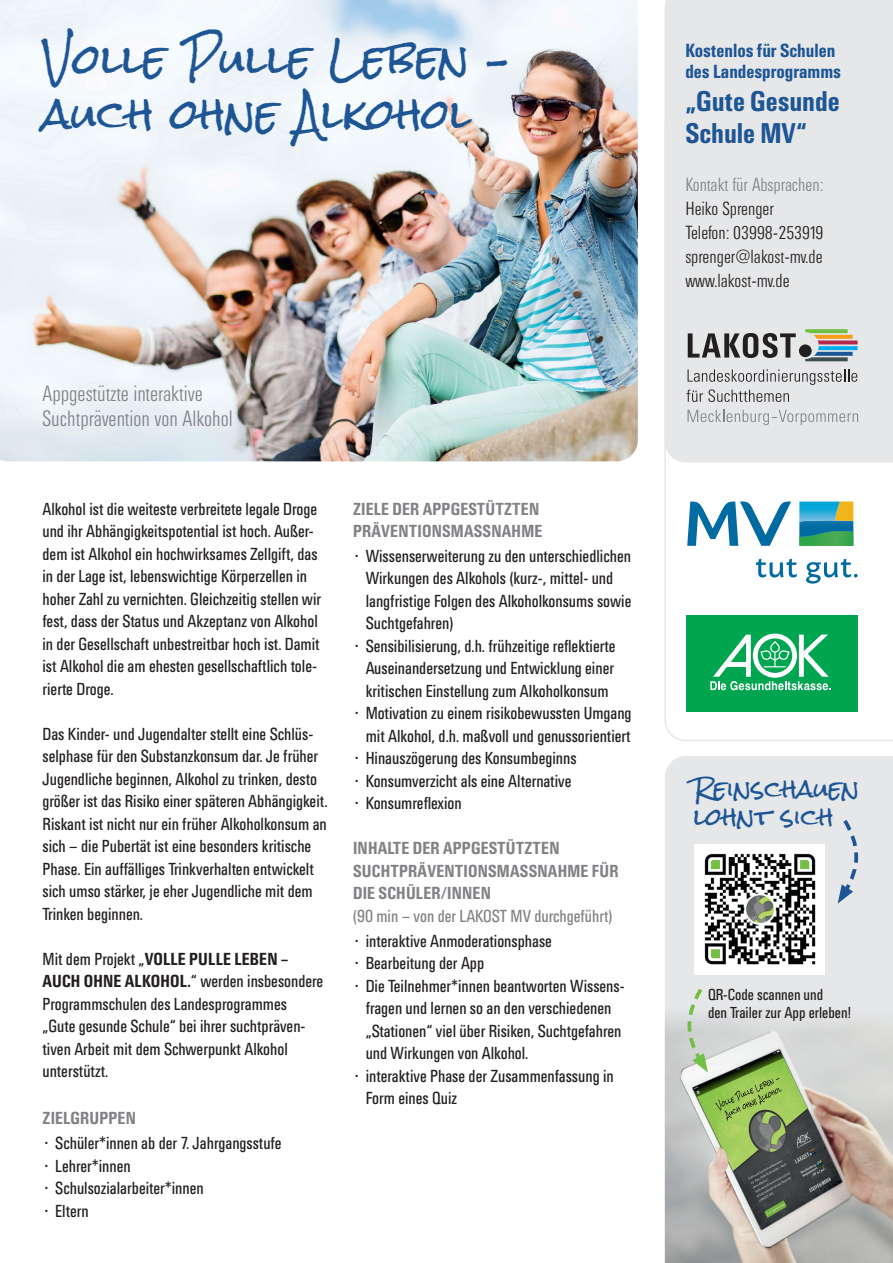
<style>
.page{position:relative;width:893px;height:1263px;background:#fff}
.page>*{position:absolute;margin:0;border:0;box-sizing:border-box;transform-origin:0 0}
.t1{font:40.5px/55.5px "Rock Salt";color:#1d5595}
.t2{font:27px/32.4px "Univers SB Med Con";color:#1d5595}
.t3{font:23.25px/27.9px "Rock Salt";color:#1d5595}
.t4{font:21px/25.2px "Univers SB Lig Con";color:#808285}
.t5{font:18px/24px "Univers SB Lig Con";color:#231f20}
.t6{font:18px/21.6px "Univers SB Med Con";color:#1d5595}
.t7{font:18px "Univers SB Lig Con";color:#808285}
.t8{font:condensed 16.5px/22.5px "Univers SB";color:#231f20}
.t9{font:16.5px/22.5px "Univers SB Med Con";letter-spacing:.015em;color:#808285}
.t10{font:condensed 16.5px "Univers SB";color:#808285}
.t11{font:16.5px "Univers SB Med Con";letter-spacing:.015em;color:#231f20}
.t12{font:condensed 15px/18px "Univers SB";color:#231f20}
.s1{font-family:"Univers SB";font-stretch:condensed}
.s2{font-family:"Univers SB Med Con";font-stretch:normal}
</style>
<div class="page">
<svg style="left:664px;top:462px;width:229px;height:279px"></svg>
<img style="left:0;top:0;width:638px;height:461px">
<div style="left:664px;top:0;width:229px;height:462px;background:#e6e7e9"></div>
<svg style="left:756px;top:559px;width:41px;height:18px"></svg>
<svg style="left:806px;top:559px;width:51px;height:25px"></svg>
<svg style="left:687px;top:501px;width:104px;height:45px"></svg>
<svg style="left:799px;top:501px;width:55px;height:36px;background:#469b9e"></svg>
<svg style="left:805px;top:329px;width:53px;height:32px;background:#9ea8a0"></svg>
<div style="left:799px;top:344px;width:13px;height:13px;background:#231f20;border-radius:50%"></div>
<svg style="left:688px;top:333px;width:108px;height:25px;background:#8a898a"></svg>
<svg style="left:686px;top:369px;width:171px;height:33px;background:#cacacc"></svg>
<svg style="left:687px;top:410px;width:171px;height:15px;background:#d2d3d5"></svg>
<div style="left:686px;top:615px;width:172px;height:97px;background:#00a54f"></div>
<svg style="left:710px;top:634px;width:121px;height:56px"></svg>
<div style="left:665px;top:756px;width:228px;height:250px;background:#e6e7e9"></div>
<img style="left:665px;top:1006px;width:228px;height:257px">
<svg style="left:684px;top:984px;width:24px;height:88px;background:#ccd8c8"></svg>
<div style="left:695px;top:844px;width:130px;height:130px;background:#fff"></div>
<img style="left:704px;top:853px;width:112px;height:112px">
<svg style="left:838px;top:816px;width:23px;height:88px;background:#c8d1dc"></svg>
<h1 class="t1" style="left:43px;top:33px;width:470px">Volle Pulle Leben – auch ohne Alkohol</h1>
<p class="t4" style="left:43px;top:381px;width:192px">Appgestützte interaktive<br>Suchtprävention von Alkohol</p>
<p class="t8" style="left:43px;top:497px;width:280px">Alkohol ist die weiteste verbreitete legale Droge und ihr Abhängigkeitspotential ist hoch. Außer&shy;dem ist Alkohol ein hochwirksames Zellgift, das in der Lage ist, lebenswichtige Körperzellen in hoher Zahl zu vernichten. Gleichzeitig stellen wir fest, dass der Status und Akzeptanz von Alkohol in der Gesellschaft unbestreitbar hoch ist. Damit ist Alkohol die am ehesten gesellschaftlich tole&shy;rierte Droge.</p>
<p class="t8" style="left:43px;top:722px;width:286px">Das Kinder- und Jugendalter stellt eine Schlüs&shy;selphase für den Substanzkonsum dar. Je früher Jugendliche beginnen, Alkohol zu trinken, desto größer ist das Risiko einer späteren Abhängigkeit.<br>Riskant ist nicht nur ein früher Alkoholkonsum an sich – die Pubertät ist eine besonders kritische Phase. Ein auffälliges Trinkverhalten entwickelt sich umso stärker, je eher Jugendliche mit dem Trinken beginnen.</p>
<p class="t11" style="left:43px;top:949px;width:248px"><span class="s1">Mit dem Projekt „</span>VOLLE PULLE LEBEN –</p>
<p class="t8" style="left:43px;top:970px;width:282px"><span class="s2">AUCH OHNE ALKOHOL.</span>“ werden insbesondere Programmschulen des Landesprogrammes „Gute gesunde Schule“ bei ihrer suchtpräven&shy;tiven Arbeit mit dem Schwerpunkt Alkohol unterstützt.</p>
<p class="t9" style="left:43px;top:1107px;width:95px">ZIELGRUPPEN</p>
<p class="t8" style="left:43px;top:1132px;width:240px">· Schüler*innen ab der 7. Jahrgangsstufe · Lehrer*innen<br>· Schulsozialarbeiter*innen<br>· Eltern</p>
<p class="t9" style="left:353px;top:497px;width:191px">ZIELE DER APPGESTÜTZTEN<br>PRÄVENTIONSMASSNAHME</p>
<p class="t8" style="left:353px;top:545px;width:280px">· Wissenserweiterung zu den unterschiedlichen</p>
<p class="t8" style="left:366px;top:567px;width:249px">Wirkungen des Alkohols (kurz-, mittel- und</p>
<p class="t8" style="left:366px;top:590px;width:267px">langfristige Folgen des Alkoholkonsums sowie</p>
<p class="t8" style="left:366px;top:612px;width:89px">Suchtgefahren)</p>
<p class="t8" style="left:353px;top:635px;width:264px">· Sensibilisierung, d.h. frühzeitige reflektierte</p>
<p class="t8" style="left:366px;top:657px;width:250px">Auseinandersetzung und Entwicklung einer</p>
<p class="t8" style="left:366px;top:680px;width:244px">kritischen Einstellung zum Alkoholkonsum</p>
<p class="t8" style="left:353px;top:702px;width:280px">· Motivation zu einem risikobewussten Umgang</p>
<p class="t8" style="left:366px;top:725px;width:267px">mit Alkohol, d.h. maßvoll und genussorientiert</p>
<p class="t8" style="left:353px;top:747px;width:225px">· Hinauszögerung des Konsumbeginns</p>
<p class="t8" style="left:353px;top:770px;width:220px">· Konsumverzicht als eine Alternative</p>
<p class="t8" style="left:353px;top:792px;width:110px">· Konsumreflexion</p>
<p class="t9" style="left:353px;top:837px;width:267px">INHALTE DER APPGESTÜTZTEN<br>SUCHTPRÄVENTIONSMASSNAHME FÜR<br>DIE SCHÜLER/INNEN</p>
<p class="t10" style="left:353px;top:906px;width:261px">(90 min – von der LAKOST MV durchgeführt)</p>
<p class="t8" style="left:353px;top:929px;width:201px">· interaktive Anmoderationsphase</p>
<p class="t8" style="left:353px;top:952px;width:133px">· Bearbeitung der App</p>
<p class="t8" style="left:353px;top:974px;width:273px">· Die Teilnehmer*innen beantworten Wissens-</p>
<p class="t8" style="left:366px;top:997px;width:247px">fragen und lernen so an den verschiedenen</p>
<p class="t8" style="left:366px;top:1019px;width:257px">„Stationen“ viel über Risiken, Suchtgefahren</p>
<p class="t8" style="left:366px;top:1042px;width:164px">und Wirkungen von Alkohol.</p>
<p class="t8" style="left:353px;top:1064px;width:262px">· interaktive Phase der Zusammenfassung in</p>
<p class="t8" style="left:366px;top:1087px;width:93px">Form eines Quiz</p>
<p class="t6" style="left:685px;top:40px;width:157px">Kostenlos für Schulen des Landesprogramms</p>
<h2 class="t2" style="left:685px;top:85px;width:156px">„Gute Gesunde<br>Schule MV“</h2>
<p class="t7" style="left:685px;top:175px;width:139px">Kontakt für Absprachen:</p>
<p class="t5" style="left:685px;top:197px;width:140px">Heiko Sprenger<br>Telefon: 03998-253919 sprenger@lakost-mv.de www.lakost-mv.de</p>
<h3 class="t3" style="left:694px;top:776px;width:167px">Reinschauen lohnt sich</h3>
<p class="t12" style="left:708px;top:986px;width:145px">QR-Code scannen und<br>den Trailer zur App erleben!</p>
</div>
